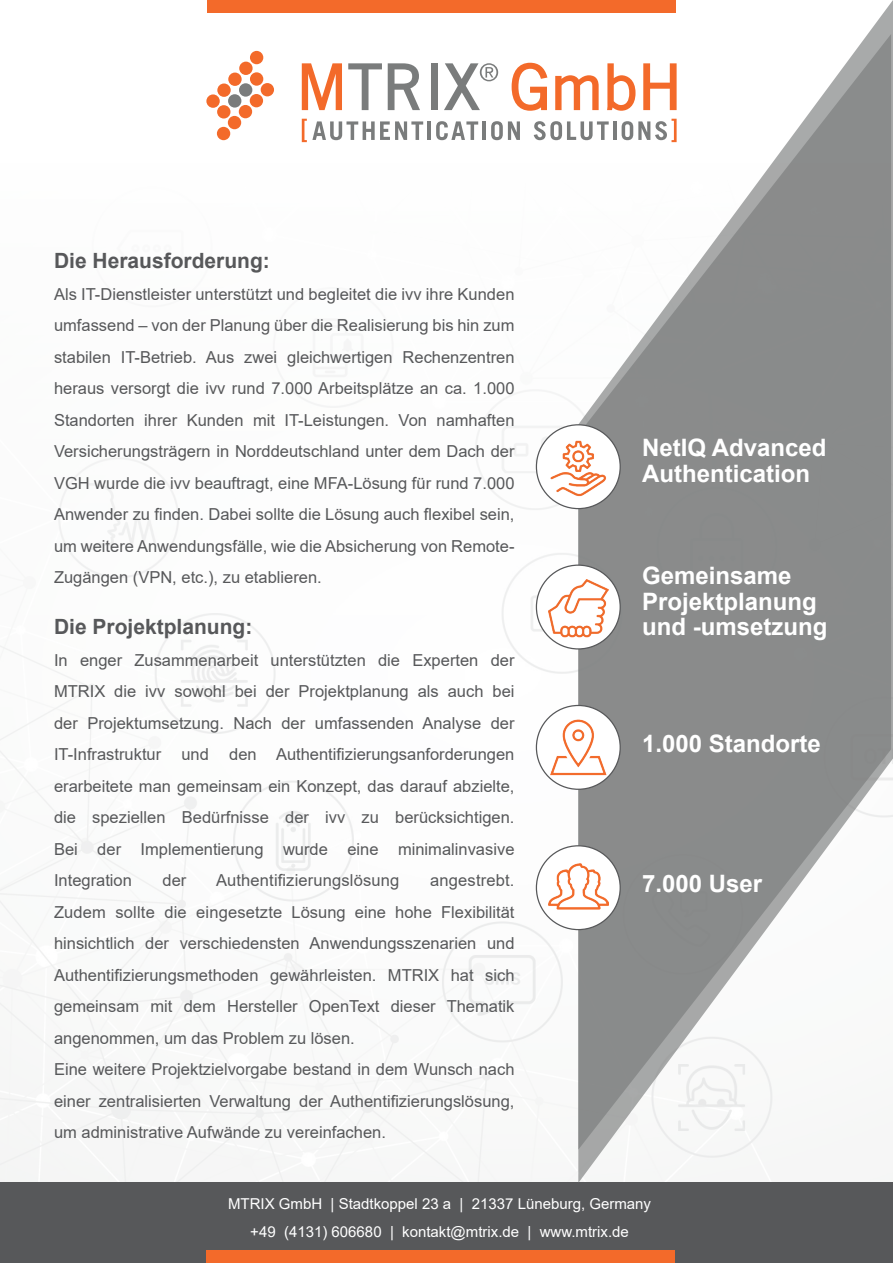
<style>
.page{position:relative;width:893px;height:1263px;background:#fff}
.page>*{position:absolute;margin:0;border:0;box-sizing:border-box;transform-origin:0 0}
.t1{font:700 24px/25.5px "Arial";color:#fff}
.t2{font:700 21px "Arial";color:#57585a}
.t3{font:16.5px/31.5px "Arial";color:#57585a;text-align:justify}
.t4{font:15px/28.3px "Arial";color:#fff;text-align:center}
</style>
<div class="page">
<img style="left:0;top:347px;width:578px;height:836px">
<div style="left:0;top:1183px;width:893px;height:80px;background:#57585a"></div>
<div style="left:206px;top:1251px;width:469px;height:12px;background:#f36a2a"></div>
<svg style="left:348px;top:63px;width:34px;height:47px"></svg>
<svg style="left:388px;top:63px;width:32px;height:47px"></svg>
<div style="left:431px;top:63px;width:7px;height:47px;background:#7a7c7c"></div>
<svg style="left:444px;top:63px;width:54px;height:47px"></svg>
<svg style="left:302px;top:63px;width:40px;height:47px"></svg>
<svg style="left:512px;top:63px;width:35px;height:48px"></svg>
<svg style="left:555px;top:75px;width:23px;height:35px"></svg>
<hr style="left:427px;top:121px;width:4px;height:19px;background:#7a7c7c">
<svg style="left:436px;top:121px;width:42px;height:19px"></svg>
<hr style="left:482px;top:121px;width:4px;height:19px;background:#7a7c7c">
<svg style="left:491px;top:121px;width:29px;height:19px"></svg>
<svg style="left:534px;top:121px;width:43px;height:19px"></svg>
<svg style="left:302px;top:119px;width:121px;height:23px"></svg>
<div style="left:206px;top:94px;width:14px;height:14px;background:#f36a2a;border-radius:50%"></div>
<div style="left:217px;top:84px;width:14px;height:13px;background:#f36a2a;border-radius:50%"></div>
<div style="left:228px;top:73px;width:14px;height:13px;background:#f36a2a;border-radius:50%"></div>
<div style="left:239px;top:62px;width:14px;height:13px;background:#f36a2a;border-radius:50%"></div>
<div style="left:250px;top:51px;width:13px;height:13px;background:#f36a2a;border-radius:50%"></div>
<div style="left:217px;top:105px;width:13px;height:14px;background:#f36a2a;border-radius:50%"></div>
<div style="left:228px;top:94px;width:13px;height:14px;background:#7a7c7c;border-radius:50%"></div>
<div style="left:239px;top:83px;width:13px;height:14px;background:#7a7c7c;border-radius:50%"></div>
<div style="left:250px;top:72px;width:13px;height:14px;background:#f36a2a;border-radius:50%"></div>
<div style="left:217px;top:127px;width:13px;height:13px;background:#f36a2a;border-radius:50%"></div>
<div style="left:228px;top:116px;width:13px;height:13px;background:#f36a2a;border-radius:50%"></div>
<div style="left:239px;top:105px;width:13px;height:13px;background:#f36a2a;border-radius:50%"></div>
<div style="left:250px;top:94px;width:13px;height:13px;background:#f36a2a;border-radius:50%"></div>
<div style="left:261px;top:83px;width:13px;height:13px;background:#f36a2a;border-radius:50%"></div>
<div style="left:207px;top:0;width:469px;height:12px;background:#f36a2a"></div>
<svg style="left:578px;top:0;width:315px;height:1183px"></svg>
<svg style="left:578px;top:34px;width:313px;height:1115px;fill:#8a8b8b"></svg>
<div style="left:536px;top:425px;width:84px;height:84px;background:#fff;border-radius:50%"></div>
<div style="left:536px;top:565px;width:84px;height:84px;background:#fff;border-radius:50%"></div>
<div style="left:536px;top:705px;width:84px;height:84px;background:#fff;border-radius:50%"></div>
<div style="left:536px;top:846px;width:84px;height:83px;background:#fff;border-radius:50%"></div>
<img style="left:548px;top:440px;width:60px;height:58px">
<img style="left:549px;top:579px;width:59px;height:60px">
<img style="left:549px;top:718px;width:59px;height:59px">
<img style="left:549px;top:858px;width:59px;height:59px">
<p class="t2" style="left:54px;top:246px;width:217px">Die Herausforderung:</p>
<p class="t3" style="left:54px;top:278px;width:462px">Als IT-Dienstleister unterstützt und begleitet die ivv ihre Kunden umfassend – von der Planung über die Realisierung bis hin zum stabilen IT-Betrieb. Aus zwei gleichwertigen Rechenzentren heraus versorgt die ivv rund 7.000 Arbeitsplätze an ca. 1.000<br>Standorten ihrer Kunden mit IT-Leistungen. Von namhaften Versicherungsträgern in Norddeutschland unter dem Dach der VGH wurde die ivv beauftragt, eine MFA-Lösung für rund 7.000<br>Anwender zu finden. Dabei sollte die Lösung auch flexibel sein, um weitere Anwendungsfälle, wie die Absicherung von Remote-Zugängen (VPN, etc.), zu etablieren.</p>
<p class="t2" style="left:54px;top:612px;width:200px">Die Projektplanung:</p>
<p class="t3" style="left:54px;top:644px;width:462px">In enger Zusammenarbeit unterstützten die Experten der MTRIX die ivv sowohl bei der Projektplanung als auch bei der Projektumsetzung. Nach der umfassenden Analyse der IT-Infrastruktur und den Authentifizierungsanforderungen erarbeitete man gemeinsam ein Konzept, das darauf abzielte, die speziellen Bedürfnisse der ivv zu berücksichtigen.<br>Bei der Implementierung wurde eine minimalinvasive Integration</p>
<h1 class="t1" style="left:642px;top:435px;width:186px">NetIQ Advanced<br>Authentication</h1>
<h1 class="t1" style="left:642px;top:563px;width:187px">Gemeinsame<br>Projektplanung und -umsetzung</h1>
<h1 class="t1" style="left:642px;top:731px;width:180px">1.000 Standorte</h1>
<p class="t3" style="left:163px;top:865px;width:25px">der</p>
<p class="t3" style="left:216px;top:865px;width:185px">Authentifizierungslösung</p>
<p class="t3" style="left:54px;top:865px;width:462px;text-align:left;text-indent:376px">angestrebt.<br>Zudem sollte die eingesetzte Lösung eine hohe Flexibilität hinsichtlich der verschiedensten Anwendungsszenarien und Authentifizierungsmethoden gewährleisten. MTRIX hat sich gemeinsam mit dem Hersteller OpenText dieser Thematik angenommen, um das Problem zu lösen.<br>Eine weitere Projektzielvorgabe bestand in dem Wunsch nach einer zentralisierten Verwaltung der Authentifizierungslösung, um administrative Aufwände zu vereinfachen.</p>
<h1 class="t1" style="left:642px;top:871px;width:122px">7.000 User</h1>
<p class="t4" style="left:228px;top:1189px;width:424px">MTRIX GmbH | Stadtkoppel 23 a | 21337 Lüneburg, Germany +49 (4131) 606680 | kontakt@mtrix.de | www.mtrix.de</p>
</div>
